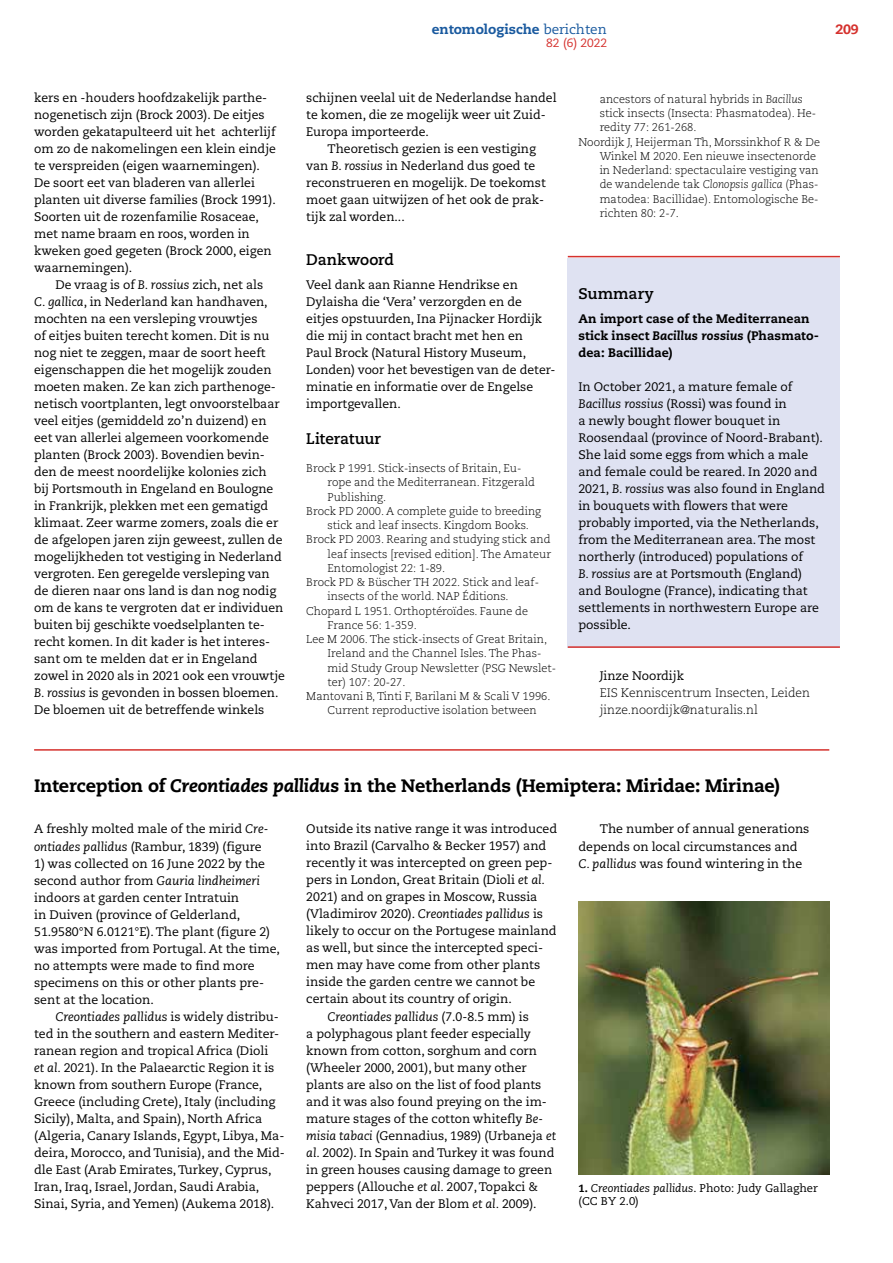
<style>
.page{position:relative;width:893px;height:1263px;background:#fff}
.page>*{position:absolute;margin:0;border:0;box-sizing:border-box;transform-origin:0 0}
.t1{font:800 18px "Caecilia LT Pro 85";letter-spacing:-.01em;color:#000}
.t2{font:700 15.3px "Caecilia LT Pro 75";color:#000}
.t3{font:800 13.5px "Caecilia LT Pro 85";color:#1a5a9f}
.t4{font:800 13.5px "Caecilia LT Pro 85";color:#d5312d}
.t5{font:12.3px/17px "Caecilia LT Pro 55 Roman";color:#000}
.t6{font:italic 12.3px "Caecilia LT Pro 56";color:#000}
.t7{font:800 12.3px/17px "Caecilia LT Pro 85";letter-spacing:.01em;color:#000}
.t8{font:300 12.3px/17px "Caecilia LT Pro 45";color:#000}
.t9{font:12px "Caecilia LT Pro 55 Roman";color:#d5312d}
.t10{font:300 11.25px "Caecilia LT Pro 45";color:#000}
.t11{font:11.25px/13.5px "Caecilia LT Pro 55 Roman";color:#000}
.s1{font-family:"Caecilia LT Pro 56";font-style:italic}
.s2{font-family:"Caecilia LT Pro 55 Roman";font-weight:400}
.s3{font-family:"Caecilia LT Pro 46";font-style:italic}
.s4{font-family:"Caecilia LT Pro 86";font-style:italic}
.s5{font-family:"Caecilia LT Pro 55 Roman";font-style:normal}
.s6{font-family:"Caecilia LT Pro 85";font-weight:800;font-size:10.5px}
</style>
<div class="page">
<div style="left:568px;top:258px;width:272px;height:389px;background:#dfe2f2"></div>
<hr style="left:568px;top:256px;width:272px;height:1px;background:#d5312d">
<hr style="left:568px;top:646px;width:272px;height:2px;background:#d5312d">
<hr style="left:34px;top:749px;width:795px;height:2px;background:#d5312d">
<img style="left:579px;top:901px;width:250px;height:273px">
<p class="t5" style="left:34px;top:89px;width:243px">kers en -houders hoofdzakelijk parthe&shy;nogenetisch zijn (Brock 2003). De eitjes worden gekatapulteerd uit het achterlijf om zo de nakomelingen een klein eindje te verspreiden (eigen waarnemingen).<br>De soort eet van bladeren van allerlei planten uit diverse families (Brock 1991).<br>Soorten uit de rozenfamilie Rosaceae, met name braam en roos, worden in kweken goed gegeten (Brock 2000, eigen waarnemingen).</p>
<p class="t5" style="left:34px;top:276px;width:252px;text-indent:21px">De vraag is of <span class="s1">B. rossius</span> zich, net als<br><span class="s1">C. gallica</span>, in Nederland kan handhaven, mochten na een versleping vrouwtjes<br>of eitjes buiten terecht komen. Dit is nu nog niet te zeggen, maar de soort heeft eigenschappen die het mogelijk zouden moeten maken. Ze kan zich parthenoge&shy;netisch voortplanten, legt onvoorstelbaar veel eitjes (gemiddeld zo’n duizend) en eet van allerlei algemeen voorkomende planten (Brock 2003). Bovendien bevin&shy;den de meest noordelijke kolonies zich<br>bij Portsmouth in Engeland en Boulogne in Frankrijk, plekken met een gematigd klimaat. Zeer warme zomers, zoals die er de afgelopen jaren zijn geweest, zullen de mogelijkheden tot vestiging in Nederland vergroten. Een geregelde versleping van de dieren naar ons land is dan nog nodig om de kans te vergroten dat er individuen buiten bij geschikte voedselplanten te&shy;recht komen. In dit kader is het interes&shy;sant om te melden dat er in Engeland zowel in 2020 als in 2021 ook een vrouwtje <span class="s1">B. rossius</span> is gevonden in bossen bloemen.<br>De bloemen uit de betreffende winkels</p>
<p class="t3" style="left:432px;top:20px;width:177px">entomologische <span class="s2">berichten</span></p>
<p class="t4" style="left:835px;top:20px;width:25px">209</p>
<p class="t9" style="left:546px;top:35px;width:62px">82 (6) 2022</p>
<p class="t5" style="left:306px;top:89px;width:252px">schijnen veelal uit de Nederlandse handel</p>
<p class="t5" style="left:306px;top:106px;width:241px">te komen, die ze mogelijk weer uit Zuid-</p>
<p class="t5" style="left:306px;top:123px;width:124px">Europa importeerde.</p>
<p class="t5" style="left:328px;top:140px;width:210px">Theoretisch gezien is een vestiging</p>
<p class="t5" style="left:306px;top:157px;width:230px">van <span class="s1">B. rossius</span> in Nederland dus goed te</p>
<p class="t5" style="left:306px;top:174px;width:241px">reconstrueren en mogelijk. De toekomst</p>
<p class="t5" style="left:306px;top:191px;width:239px">moet gaan uitwijzen of het ook de prak-</p>
<p class="t5" style="left:306px;top:208px;width:100px">tijk zal worden...</p>
<p class="t2" style="left:306px;top:249px;width:89px">Dankwoord</p>
<p class="t5" style="left:306px;top:276px;width:251px">Veel dank aan Rianne Hendrikse en Dylaisha die ‘Vera’ verzorgden en de eitjes opstuurden, Ina Pijnacker Hordijk die mij in contact bracht met hen en<br>Paul Brock (Natural History Museum, Londen) voor het bevestigen van de deter&shy;minatie en informatie over de Engelse importgevallen.</p>
<p class="t2" style="left:306px;top:428px;width:76px">Literatuur</p>
<p class="t10" style="left:306px;top:461px;width:217px">Brock P 1991. Stick-insects of Britain, Eu-</p>
<p class="t10" style="left:328px;top:475px;width:209px">rope and the Mediterranean. Fitzgerald</p>
<p class="t10" style="left:328px;top:489px;width:60px">Publishing.</p>
<p class="t10" style="left:306px;top:504px;width:236px">Brock PD 2000. A complete guide to breeding</p>
<p class="t10" style="left:328px;top:518px;width:203px">stick and leaf insects. Kingdom Books.</p>
<p class="t10" style="left:306px;top:532px;width:246px">Brock PD 2003. Rearing and studying stick and</p>
<p class="t10" style="left:328px;top:546px;width:225px">leaf insects [revised edition]. The Amateur</p>
<p class="t10" style="left:328px;top:561px;width:119px">Entomologist 22: 1-89.</p>
<p class="t10" style="left:306px;top:575px;width:234px">Brock PD &amp; Büscher TH 2022. Stick and leaf-</p>
<p class="t10" style="left:328px;top:589px;width:182px">insects of the world. NAP Éditions.</p>
<p class="t10" style="left:306px;top:603px;width:223px">Chopard L 1951. Orthoptéroïdes. Faune de</p>
<p class="t10" style="left:328px;top:618px;width:91px">France 56: 1-359.</p>
<p class="t10" style="left:306px;top:632px;width:242px">Lee M 2006. The stick-insects of Great Britain,</p>
<p class="t10" style="left:328px;top:646px;width:215px">Ireland and the Channel Isles. The Phas-</p>
<p class="t10" style="left:328px;top:660px;width:230px">mid Study Group Newsletter (PSG Newslet-</p>
<p class="t10" style="left:328px;top:675px;width:80px">ter) 107: 20-27.</p>
<p class="t10" style="left:306px;top:689px;width:246px">Mantovani B, Tinti F, Barilani M &amp; Scali V 1996.</p>
<p class="t10" style="left:328px;top:703px;width:211px">Current reproductive isolation between</p>
<p class="t10" style="left:600px;top:92px;width:205px">ancestors of natural hybrids in <span class="s3">Bacillus</span></p>
<p class="t10" style="left:600px;top:106px;width:218px">stick insects (Insecta: Phasmatodea). He-</p>
<p class="t10" style="left:600px;top:120px;width:98px">redity 77: 261-268.</p>
<p class="t10" style="left:578px;top:135px;width:243px">Noordijk J, Heijerman Th, Morssinkhof R &amp; De</p>
<p class="t10" style="left:600px;top:149px;width:218px">Winkel M 2020. Een nieuwe insectenorde</p>
<p class="t10" style="left:600px;top:163px;width:221px">in Nederland: spectaculaire vestiging van</p>
<p class="t10" style="left:600px;top:177px;width:220px">de wandelende tak <span class="s3">Clonopsis gallica</span> (Phas-</p>
<p class="t10" style="left:600px;top:192px;width:220px">matodea: Bacillidae). Entomologische Be-</p>
<p class="t10" style="left:600px;top:206px;width:81px">richten 80: 2-7.</p>
<p class="t2" style="left:578px;top:283px;width:77px">Summary</p>
<p class="t7" style="left:578px;top:310px;width:242px">An import case of the Mediterranean stick insect <span class="s4">Bacillus rossius</span> (Phasmato&shy;dea: Bacillidae)</p>
<p class="t5" style="left:578px;top:378px;width:248px">In October 2021, a mature female of <span class="s1">Bacillus rossius</span> (Rossi) was found in<br>a newly bought flower bouquet in Roosendaal (province of Noord-Brabant).<br>She laid some eggs from which a male and female could be reared. In 2020 and 2021, <span class="s1">B. rossius</span> was also found in England in bouquets with flowers that were probably imported, via the Netherlands, from the Mediterranean area. The most northerly (introduced) populations of<br><span class="s1">B. rossius</span> are at Portsmouth (England) and Boulogne (France), indicating that settlements in northwestern Europe are possible.</p>
<p class="t5" style="left:600px;top:667px;width:86px">Jinze Noordijk</p>
<p class="t8" style="left:600px;top:684px;width:212px">EIS Kenniscentrum Insecten, Leiden jinze.noordijk@naturalis.nl</p>
<h1 class="t1" style="left:34px;top:773px;width:747px">Interception of <span class="s4">Creontiades pallidus</span> in the Netherlands (Hemiptera: Miridae: Mirinae)</h1>
<p class="t5" style="left:34px;top:820px;width:236px">A freshly molted male of the mirid <span class="s1">Cre&shy;ontiades pallidus</span> (Rambur, 1839) (figure</p>
<p class="t5" style="left:34px;top:854px;width:232px">1) was collected on 16 June 2022 by the</p>
<p class="t6" style="left:34px;top:872px;width:227px"><span class="s5">second author from</span> Gauria lindheimeri</p>
<p class="t5" style="left:34px;top:888px;width:247px">indoors at garden center Intratuin<br>in Duiven (province of Gelderland, 51.9580°N 6.0121°E). The plant (figure 2) was imported from Portugal. At the time, no attempts were made to find more specimens on this or other plants pre&shy;sent at the location.</p>
<p class="t6" style="left:55px;top:1008px;width:223px">Creontiades pallidus <span class="s5">is widely distribu-</span></p>
<p class="t5" style="left:34px;top:1024px;width:252px">ted in the southern and eastern Mediter&shy;ranean region and tropical Africa (Dioli<br><span class="s1">et al.</span> 2021). In the Palaearctic Region it is known from southern Europe (France, Greece (including Crete), Italy (including Sicily), Malta, and Spain), North Africa (Algeria, Canary Islands, Egypt, Libya, Ma&shy;deira, Morocco, and Tunisia), and the Mid&shy;dle East (Arab Emirates, Turkey, Cyprus, Iran, Iraq, Israel, Jordan, Saudi Arabia, Sinai, Syria, and Yemen) (Aukema 2018).</p>
<p class="t5" style="left:306px;top:820px;width:252px">Outside its native range it was introduced into Brazil (Carvalho &amp; Becker 1957) and recently it was intercepted on green pep&shy;pers in London, Great Britain (Dioli <span class="s1">et al.<br></span>2021) and on grapes in Moscow, Russia (Vladimirov 2020). <span class="s1">Creontiades pallidus</span> is likely to occur on the Portugese mainland as well, but since the intercepted speci&shy;men may have come from other plants inside the garden centre we cannot be certain about its country of origin.</p>
<p class="t6" style="left:328px;top:1008px;width:203px">Creontiades pallidus <span class="s5">(7.0-8.5 mm) is</span></p>
<p class="t5" style="left:306px;top:1025px;width:251px">a polyphagous plant feeder especially known from cotton, sorghum and corn (Wheeler 2000, 2001), but many other plants are also on the list of food plants and it was also found preying on the im&shy;mature stages of the cotton whitefly <span class="s1">Be&shy;misia tabaci</span> (Gennadius, 1989) (Urbaneja <span class="s1">et al.</span> 2002). In Spain and Turkey it was found in green houses causing damage to green peppers (Allouche <span class="s1">et al.</span> 2007, Topakci &amp; Kahveci 2017, Van der Blom <span class="s1">et al.</span> 2009).</p>
<p class="t5" style="left:578px;top:820px;width:232px;text-indent:21px">The number of annual generations depends on local circumstances and<br><span class="s1">C. pallidus</span> was found wintering in the</p>
<p class="t11" style="left:579px;top:1181px;width:241px"><span class="s6">1.</span> <span class="s1">Creontiades pallidus</span>. Photo: Judy Gallagher (CC BY 2.0)</p>
</div>
